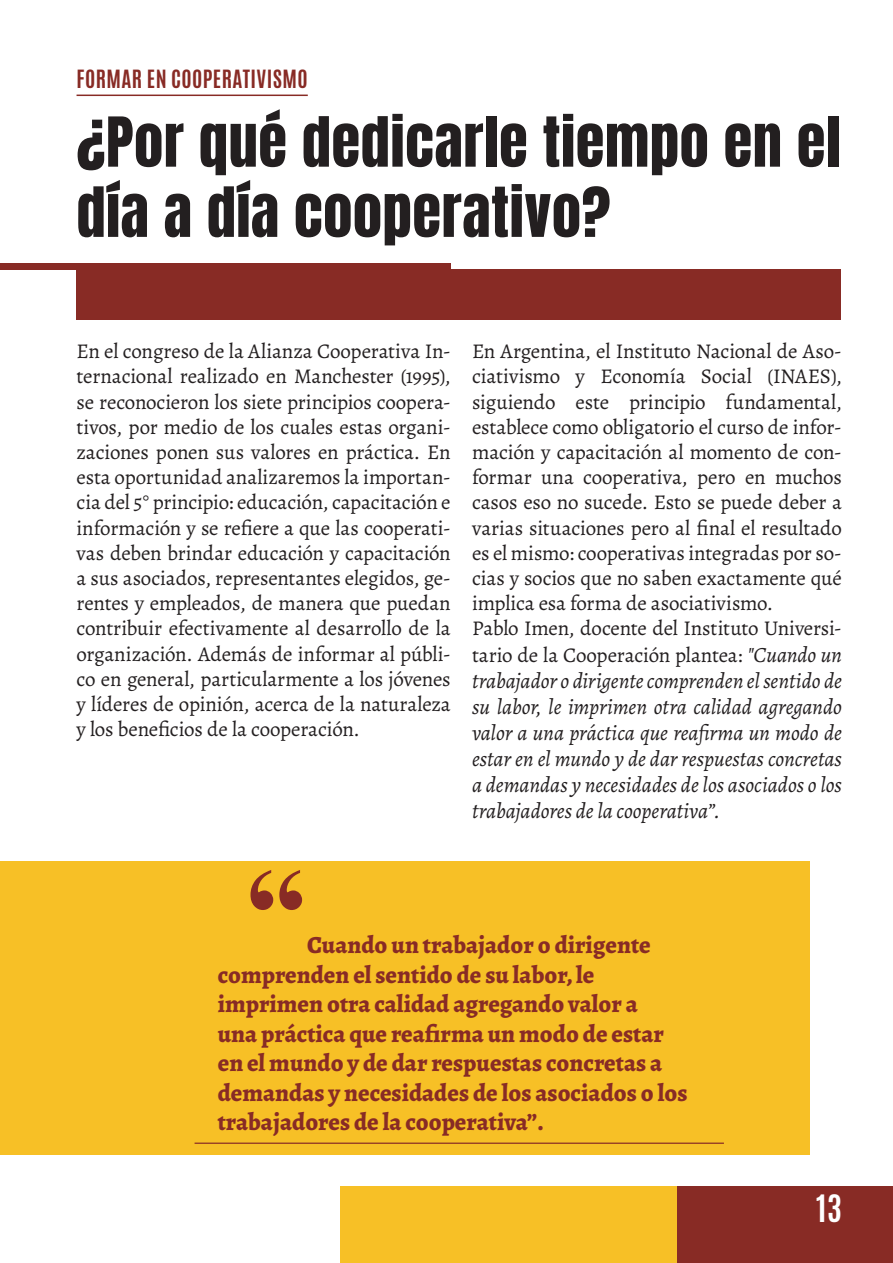
<style>
.page{position:relative;width:893px;height:1263px;background:#fff}
.page>*{position:absolute;margin:0;border:0;box-sizing:border-box;transform-origin:0 0}
.Cita{font:700 122.85px "Times New Roman";color:#882b25}
.TITULOS{font:58.5px/70.2px "Anton";letter-spacing:.01em;color:#231f20}
.t1{font:700 31.5px "Antonio";color:#fff}
.Cita-2{font:800 24.6px/29.5px "Alegreya";color:#882b25}
.Contenido{font:italic 21.75px/26.1px "Alegreya";color:#231f20;text-align:justify}
.Contenido-2{font:21px/25.2px "Alegreya";letter-spacing:-.01em;color:#231f20;text-align:justify}
.notas{font:700 21px "Antonio";letter-spacing:.02em;color:#882b25}
.s1{font-style:italic;font-size:21.75px}
</style>
<div class="page">
<div style="left:340px;top:1186px;width:350px;height:77px;background:#f7c026"></div>
<hr style="left:77px;top:95px;width:231px;height:1px;background:#882b25">
<div style="left:0;top:263px;width:451px;height:6px;background:#882b25"></div>
<div style="left:77px;top:269px;width:763px;height:51px;background:#882b25"></div>
<div style="left:0;top:861px;width:809px;height:293px;background:#f7c026"></div>
<hr style="left:195px;top:1142px;width:529px;height:2px;background:#882b25">
<div style="left:677px;top:1186px;width:216px;height:77px;background:#882b25"></div>
<p class="notas" style="left:77px;top:63px;width:233px">FORMAR EN COOPERATIVISMO</p>
<p class="TITULOS" style="left:77px;top:111px;width:765px">¿Por qué dedicarle tiempo en el día a día cooperativo?</p>
<p class="Contenido-2" style="left:77px;top:338px;width:376px">En el congreso de la Alianza Cooperativa In&shy;ternacional realizado en Manchester (1995), se reconocieron los siete principios coopera&shy;tivos, por medio de los cuales estas organi&shy;zaciones ponen sus valores en práctica. En esta oportunidad analizaremos la importan&shy;cia del 5° principio: educación, capacitación e información y se refiere a que las cooperati&shy;vas deben brindar educación y capacitación a sus asociados, representantes elegidos, ge&shy;rentes y empleados, de manera que puedan contribuir efectivamente al desarrollo de la organización. Además de informar al públi&shy;co en general, particularmente a los jóvenes y líderes de opinión, acerca de la naturaleza y los beneficios de la cooperación.</p>
<p class="Contenido-2" style="left:472px;top:338px;width:371px">En Argentina, el Instituto Nacional de Aso&shy;ciativismo y Economía Social (INAES), siguiendo este principio fundamental, establece como obligatorio el curso de infor&shy;mación y capacitación al momento de con&shy;formar una cooperativa, pero en muchos casos eso no sucede. Esto se puede deber a varias situaciones pero al final el resultado es el mismo: cooperativas integradas por so&shy;cias y socios que no saben exactamente qué implica esa forma de asociativismo.</p>
<p class="Contenido-2" style="left:472px;top:615px;width:371px;line-height:26.1px">Pablo Imen, docente del Instituto Universi&shy;tario de la Cooperación plantea: <span class="s1">"Cuando un</span></p>
<p class="Contenido" style="left:472px;top:667px;width:371px">trabajador o dirigente comprenden el sentido de su labor, le imprimen otra calidad agregando valor a una práctica que reafirma un modo de estar en el mundo y de dar respuestas concretas a demandas y necesidades de los asociados o los trabajadores de la cooperativa”.</p>
<p class="Cita" style="left:246px;top:827px;width:63px">“</p>
<p class="Cita-2" style="left:218px;top:929px;width:471px;text-indent:89px">Cuando un trabajador o dirigente comprenden el sentido de su labor, le imprimen otra calidad agregando valor a<br>una práctica que reafirma un modo de estar en el mundo y de dar respuestas concretas a demandas y necesidades de los asociados o los trabajadores de la cooperativa”.</p>
<h3 class="t1" style="left:816px;top:1185px;width:27px">13</h3>
</div>
